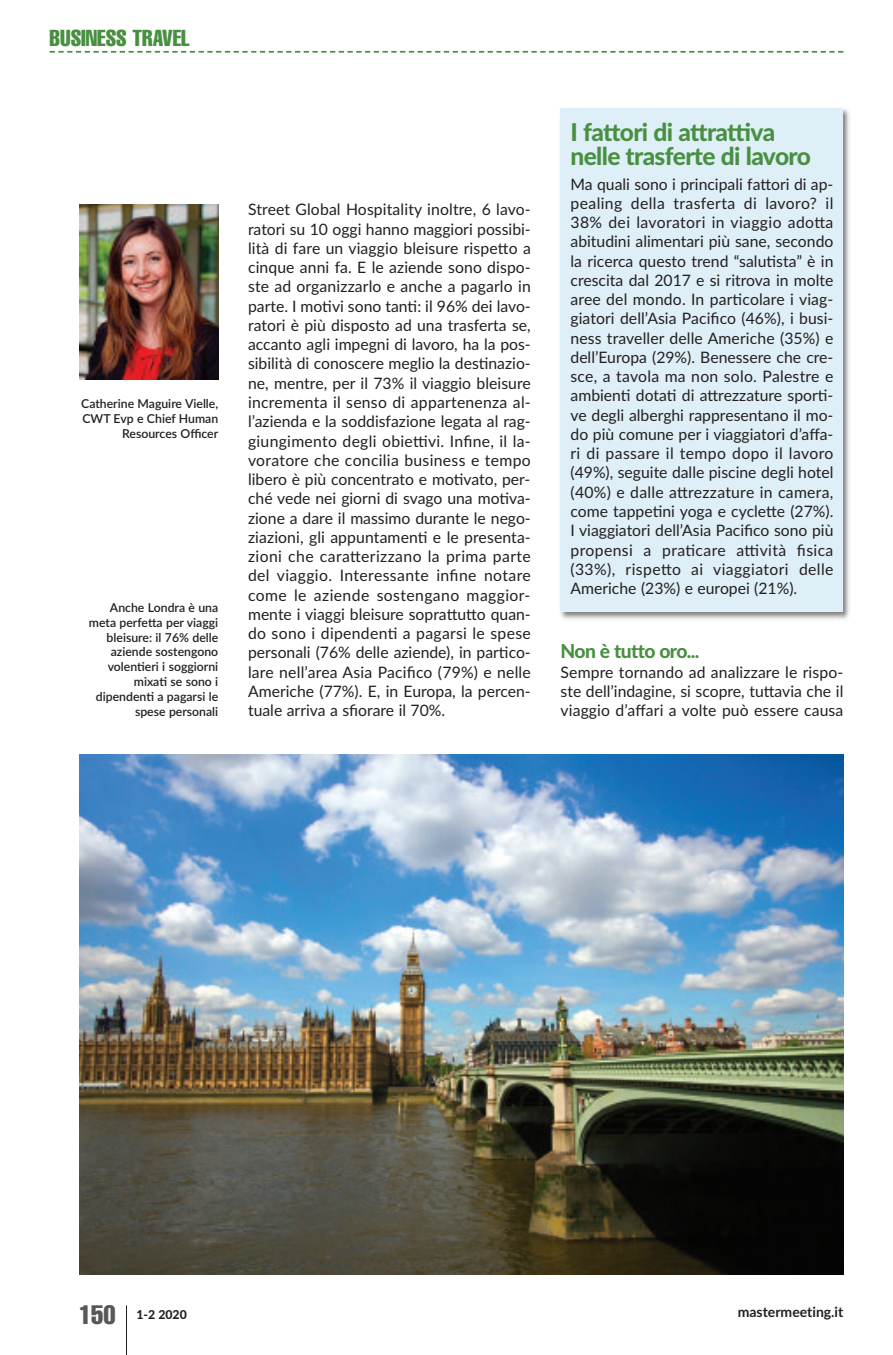
<style>
.page{position:relative;width:893px;height:1355px;background:#fff}
.page>*{position:absolute;margin:0;border:0;box-sizing:border-box;transform-origin:0 0}
.t1{font:extra-condensed 26.25px "Helvetica";color:#57585a}
.t2{font:800 24.5px/24.5px "Lato";letter-spacing:-.025em;color:#498f41}
.t3{font:extra-condensed 22.75px "Helvetica";color:#498f41}
.t4{font:800 19.25px "Lato";letter-spacing:-.03em;color:#498f41}
.t5{font:15.75px/19.2px "Lato";color:#231f20;text-align:justify}
.t6{font:700 14px "Lato";color:#231f20}
.t7{font:600 12.25px/14.9px "Lato";color:#231f20;text-align:right}
.t8{font:800 12.25px "Lato";color:#231f20}
</style>
<div class="page">
<hr style="left:126px;top:1305px;width:1px;height:49px;background:#231f20">
<svg style="left:50px;top:51px;width:793px;height:2px"></svg>
<img style="left:560px;top:108px;width:290px;height:512px">
<div style="left:561px;top:108px;width:282px;height:504px;background:#deeff7"></div>
<img style="left:79px;top:754px;width:764px;height:520px">
<img style="left:79px;top:204px;width:139px;height:175px">
<h3 class="t3" style="left:50px;top:30px;width:141px">BUSINESS TRAVEL</h3>
<p class="t7" style="left:81px;top:397px;width:139px">Catherine Maguire Vielle,<br>CWT Evp e Chief Human<br>Resources Officer</p>
<p class="t7" style="left:89px;top:600px;width:131px">Anche Londra è una meta perfetta per viaggi bleisure: il 76% delle aziende sostengono volentieri i soggiorni mixati se sono i dipendenti a pagarsi le spese personali</p>
<p class="t5" style="left:248px;top:200px;width:284px">Street Global Hospitality inoltre, 6 lavo&shy;ratori su 10 oggi hanno maggiori possibi&shy;lità di fare un viaggio bleisure rispetto a cinque anni fa. E le aziende sono dispo&shy;ste ad organizzarlo e anche a pagarlo in parte. I motivi sono tanti: il 96% dei lavo&shy;ratori è più disposto ad una trasferta se, accanto agli impegni di lavoro, ha la pos&shy;sibilità di conoscere meglio la destinazio&shy;ne, mentre, per il 73% il viaggio bleisure incrementa il senso di appartenenza al&shy;l’azienda e la soddisfazione legata al rag&shy;giungimento degli obiettivi. Infine, il la&shy;voratore che concilia business e tempo libero è più concentrato e motivato, per&shy;ché vede nei giorni di svago una motiva&shy;zione a dare il massimo durante le nego&shy;ziazioni, gli appuntamenti e le presenta&shy;zioni che caratterizzano la prima parte del viaggio. Interessante infine notare come le aziende sostengano maggior&shy;mente i viaggi bleisure soprattutto quan&shy;do sono i dipendenti a pagarsi le spese personali (76% delle aziende), in partico&shy;lare nell’area Asia Pacifico (79%) e nelle Americhe (77%). E, in Europa, la percen&shy;tuale arriva a sfiorare il 70%.</p>
<h2 class="t2" style="left:570px;top:120px;width:242px">I fattori di attrattiva nelle trasferte di lavoro</h2>
<p class="t5" style="left:570px;top:174px;width:264px">Ma quali sono i principali fattori di ap&shy;pealing della trasferta di lavoro? il 38% dei lavoratori in viaggio adotta abitudini alimentari più sane, secondo la ricerca questo trend “salutista” è in crescita dal 2017 e si ritrova in molte aree del mondo. In particolare i viag&shy;giatori dell’Asia Pacifico (46%), i busi&shy;ness traveller delle Americhe (35%) e dell’Europa (29%). Benessere che cre&shy;sce, a tavola ma non solo. Palestre e ambienti dotati di attrezzature sporti&shy;ve degli alberghi rappresentano il mo&shy;do più comune per i viaggiatori d’affa&shy;ri di passare il tempo dopo il lavoro (49%), seguite dalle piscine degli hotel (40%) e dalle attrezzature in camera, come tappetini yoga e cyclette (27%).<br>I viaggiatori dell’Asia Pacifico sono più propensi a praticare attività fisica (33%), rispetto ai viaggiatori delle Americhe (23%) e europei (21%).</p>
<p class="t4" style="left:561px;top:640px;width:140px">Non è tutto oro...</p>
<p class="t5" style="left:561px;top:662px;width:284px">Sempre tornando ad analizzare le rispo&shy;ste dell’indagine, si scopre, tuttavia che il viaggio d’affari a volte può essere causa</p>
<h1 class="t1" style="left:79px;top:1305px;width:38px">150</h1>
<p class="t8" style="left:136px;top:1307px;width:52px">1-2 2020</p>
<p class="t6" style="left:738px;top:1303px;width:107px">mastermeeting.it</p>
</div>
